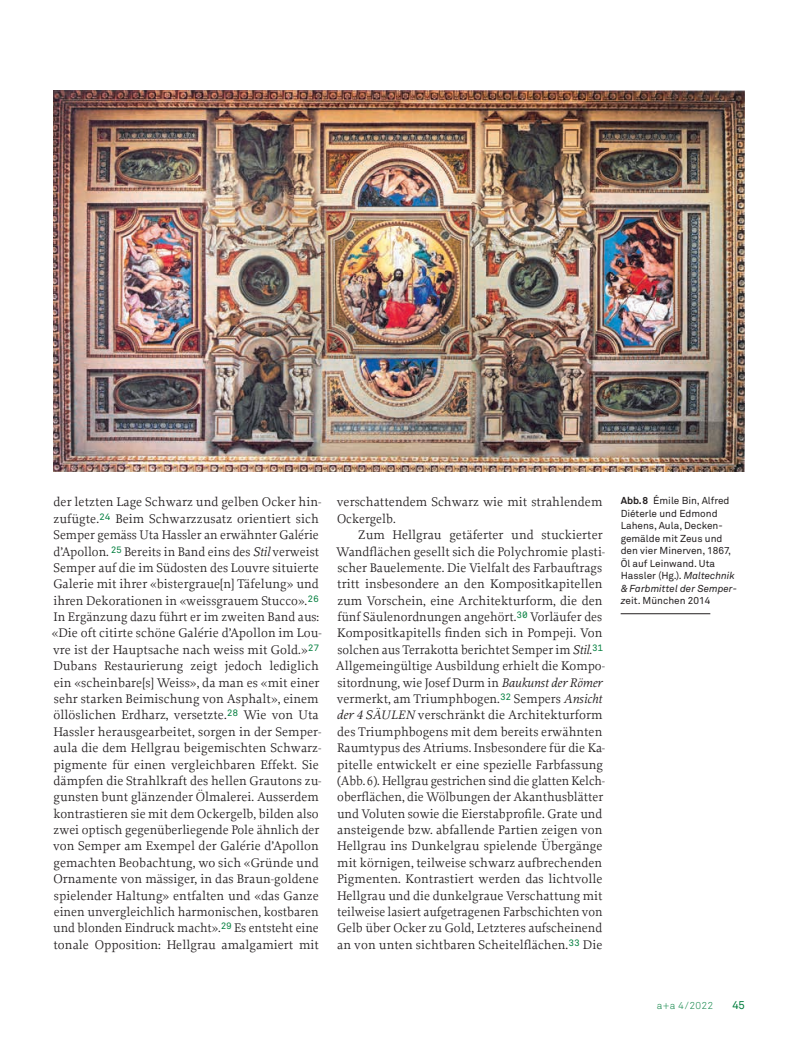
<style>
.page{position:relative;width:798px;height:1046px;background:#fff}
.page>*{position:absolute;margin:0;border:0;box-sizing:border-box;transform-origin:0 0}
.t1{font:13.12px/16.4px "Proforma";letter-spacing:.005em;color:#231f20}
.t2{font:11.25px "Akkurat";color:#007e3d}
.t3{font:10px/12.5px "Akkurat";color:#231f20}
.t4{font:300 10px "Akkurat";color:#007e3d}
.s1{font-style:italic}
.s2{font-style:italic;font-size:12.88px}
.s3{font-weight:700}
</style>
<div class="page">
<img style="left:53px;top:90px;width:691px;height:382px">
<hr style="left:620px;top:613px;width:90px;height:1px;background:#231f20">
<p class="t1" style="left:52px;top:493px;width:271px">der letzten Lage Schwarz und gelben Ocker hin&shy;zufügte.<sup>24</sup> Beim Schwarzzusatz orientiert sich Semper gemäss Uta Hassler an erwähnter Galérie d’Apollon. <sup>25</sup> Bereits in Band eins des <span class="s1">Stil</span> verweist Semper auf die im Südosten des Louvre situierte Galerie mit ihrer «bistergraue[n] Täfelung» und ihren Dekorationen in «weissgrauem Stucco».<sup>26<br></sup>In Ergänzung dazu führt er im zweiten Band aus: «Die oft citirte schöne Galérie d’Apollon im Lou&shy;vre ist der Hauptsache nach weiss mit Gold.»<sup>27<br></sup>Dubans Restaurierung zeigt jedoch lediglich ein «scheinbare[s] Weiss», da man es «mit einer sehr starken Beimischung von Asphalt», einem öllöslichen Erdharz, versetzte.<sup>28</sup> Wie von Uta Hassler herausgearbeitet, sorgen in der Semper&shy;aula die dem Hellgrau beigemischten Schwarz&shy;pigmente für einen vergleichbaren Effekt. Sie dämpfen die Strahlkraft des hellen Grautons zu&shy;gunsten bunt glänzender Ölmalerei. Ausserdem kontrastieren sie mit dem Ockergelb, bilden also zwei optisch gegenüberliegende Pole ähnlich der von Semper am Exempel der Galérie d’Apollon gemachten Beobachtung, wo sich «Gründe und Ornamente von mässiger, in das Braun-goldene spielender Haltung» entfalten und «das Ganze einen unvergleichlich harmonischen, kostbaren und blonden Eindruck macht».<sup>29</sup> Es entsteht eine tonale Opposition: Hellgrau amalgamiert mit</p>
<p class="t1" style="left:337px;top:493px;width:267px">verschattendem Schwarz wie mit strahlendem<br>Ockergelb.</p>
<p class="t1" style="left:336px;top:526px;width:271px;text-indent:22px">Zum Hellgrau getäferter und stuckierter Wandflächen gesellt sich die Polychromie plasti&shy;scher Bauelemente. Die Vielfalt des Farbauftrags tritt insbesondere an den Kompositkapitellen zum Vorschein, eine Architekturform, die den fünf Säulenordnungen angehört.<sup>30</sup> Vorläufer des Kompositkapitells finden sich in Pompeji. Von solchen aus Terrakotta berichtet Semper im <span class="s1">Stil</span>.<sup>31<br></sup>Allgemeingültige Ausbildung erhielt die Kompo&shy;sitordnung, wie Josef Durm in <span class="s1">Baukunst der Römer </span>vermerkt, am Triumphbogen.<sup>32</sup> Sempers <span class="s1">Ansicht der 4</span> <span class="s2">SÄULEN</span> verschränkt die Architekturform des Triumphbogens mit dem bereits erwähnten Raumtypus des Atriums. Insbesondere für die Ka&shy;pitelle entwickelt er eine spezielle Farbfassung (Abb.6). Hellgrau gestrichen sind die glatten Kelch&shy;oberflächen, die Wölbungen der Akanthusblätter und Voluten sowie die Eierstabprofile. Grate und ansteigende bzw. abfallende Partien zeigen von Hellgrau ins Dunkelgrau spielende Übergänge mit körnigen, teilweise schwarz aufbrechenden Pigmenten. Kontrastiert werden das lichtvolle Hellgrau und die dunkelgraue Verschattung mit teilweise lasiert aufgetragenen Farbschichten von Gelb über Ocker zu Gold, Letzteres aufscheinend an von unten sichtbaren Scheitelflächen.<sup>33</sup> Die</p>
<p class="t3" style="left:620px;top:494px;width:118px"><span class="s3">Abb.8</span> Émile Bin, Alfred<br>Diéterle und Edmond<br>Lahens, Aula, Decken&shy;gemälde mit Zeus und den vier Minerven, 1867,<br>Öl auf Leinwand. Uta<br>Hassler (Hg.). <span class="s1">Maltechnik &amp; Farbmittel der Semper&shy;z</span>eit. München 2014</p>
<p class="t4" style="left:656px;top:999px;width:58px">a+a 4/2022</p>
<p class="t2" style="left:732px;top:998px;width:14px">45</p>
</div>
